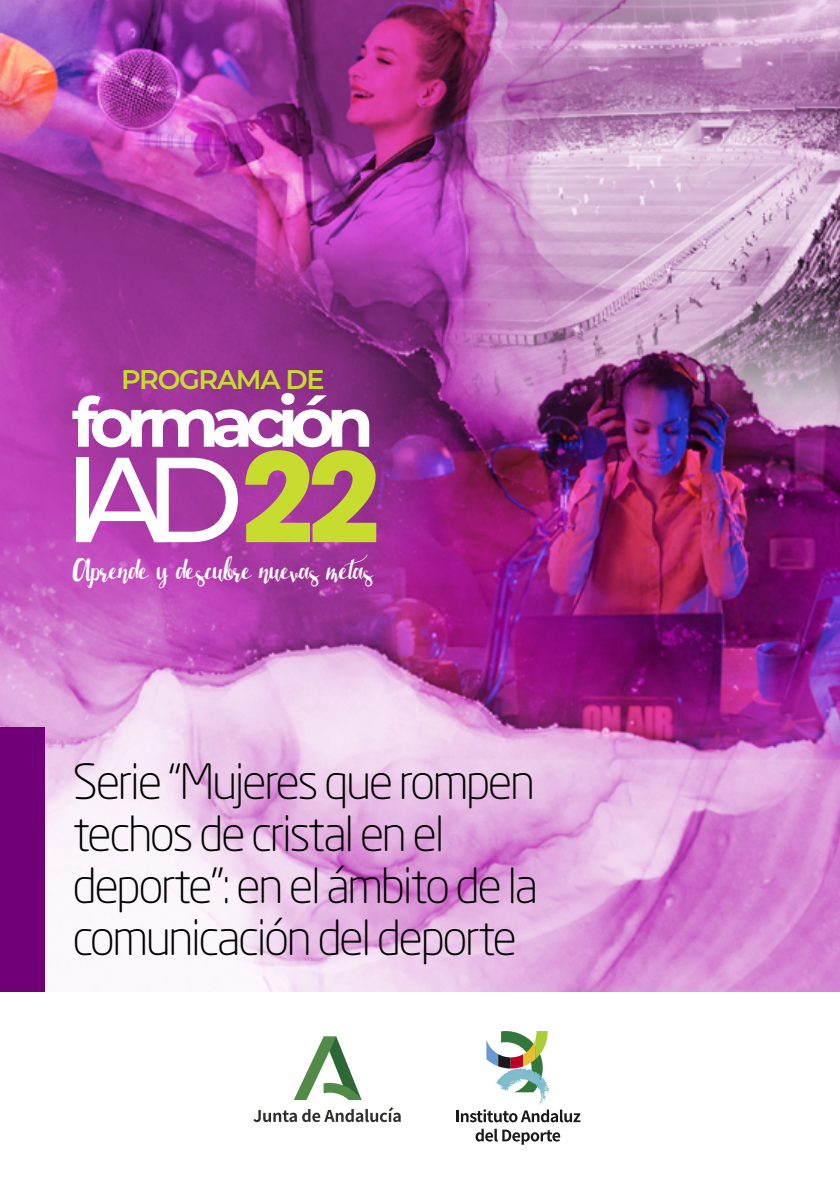
<style>
.page{position:relative;width:840px;height:1191px;background:#fff}
.page>*{position:absolute;margin:0;border:0;box-sizing:border-box;transform-origin:0 0}
.t1{font:500 120.6px "Montserrat";color:#fff}
.t2{font:700 68.4px "Montserrat";letter-spacing:-.12em;color:#fff}
.t3{font:300 48px/52px "Neo Sans Pro";letter-spacing:-.05em;color:#000}
.t4{font:33.2px "Laser Metal";color:#fff}
.t5{font:600 27px "Montserrat";letter-spacing:-.05em;color:#c8dc30}
.s1{font-family:"ITC Avant Garde Std";font-weight:700;font-size:122px;color:#c8dc30}
</style>
<div class="page">
<img style="left:0;top:0;width:839px;height:991px">
<div style="left:0;top:727px;width:44px;height:264px;background:#710078"></div>
<svg style="left:253px;top:1107px;width:147px;height:15px"></svg>
<svg style="left:294px;top:1036px;width:67px;height:64px"></svg>
<svg style="left:456px;top:1031px;width:124px;height:91px"></svg>
<svg style="left:475px;top:1128px;width:85px;height:16px"></svg>
<p class="t5" style="left:121px;top:360px;width:204px">PROGRAMA DE</p>
<h2 class="t2" style="left:72px;top:373px;width:303px">formación</h2>
<h1 class="t1" style="left:64px;top:415px;width:319px">IAD <span class="s1">22</span></h1>
<p class="t4" style="left:73px;top:553px;width:301px">Aprende y descubre nuevas metas</p>
<p class="t3" style="left:73px;top:755px;width:467px">Serie “Mujeres que rompen techos de cristal en el deporte”: en el ámbito de la comunicación del deporte</p>
</div>
